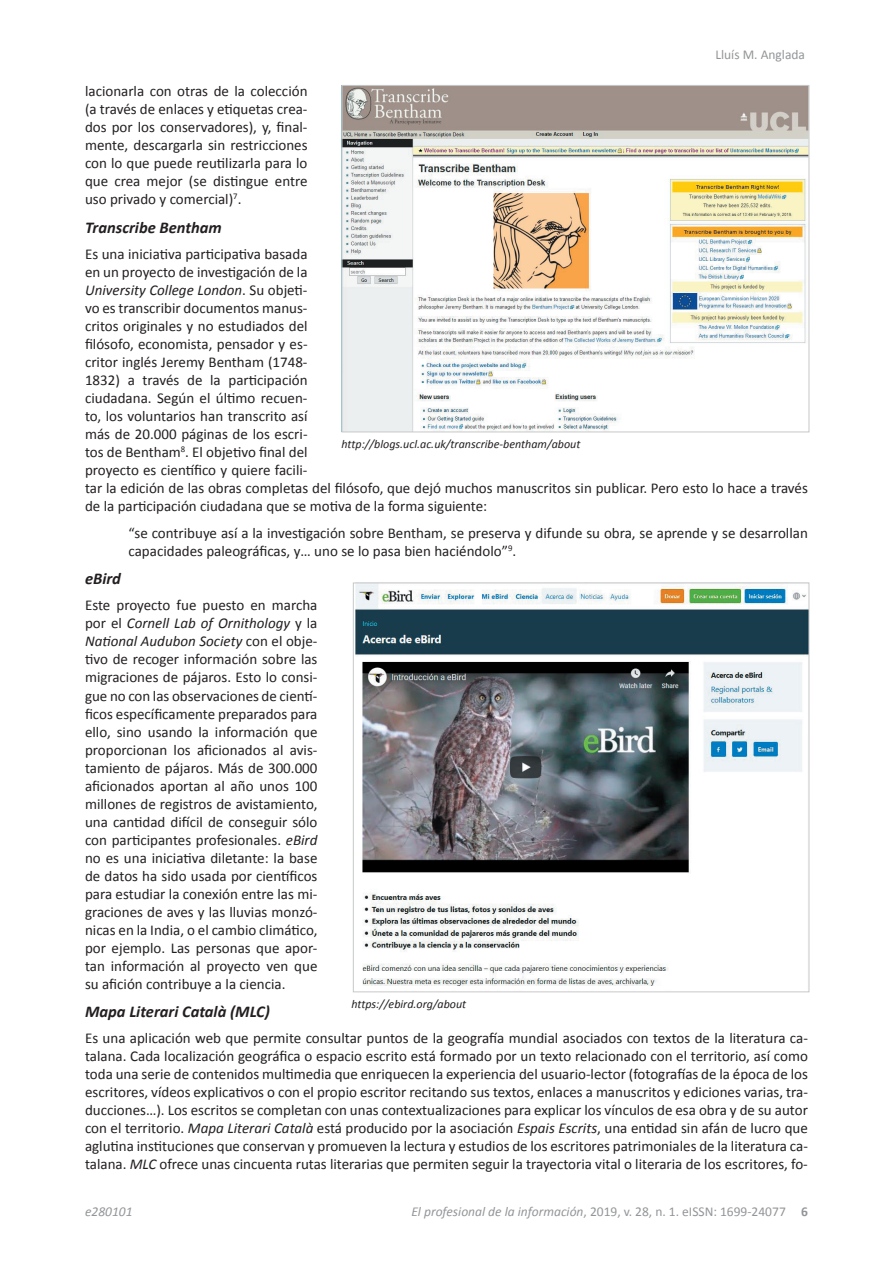
<style>
.page{position:relative;width:893px;height:1263px;background:#fff}
.page>*{position:absolute;margin:0;border:0;box-sizing:border-box;transform-origin:0 0}
.t1{font:italic 700 16.5px "Calibri";color:#231f20}
.t2{font:15px/18px "Calibri";color:#231f20;text-align:justify}
.t3{font:13.5px "Calibri";color:#939598}
.t4{font:italic 13.5px "Calibri";color:#939598}
.t5{font:italic 12px "Calibri";color:#231f20}
.s1{font-style:italic}
.s2{font-weight:700}
</style>
<div class="page">
<img style="left:344px;top:87px;width:463px;height:343px">
<img style="left:355px;top:585px;width:452px;height:401px">
<p class="t3" style="left:715px;top:46px;width:91px">Lluís M. Anglada</p>
<p class="t2" style="left:85px;top:82px;width:224px">lacionarla con otras de la colección (a través de enlaces y etiquetas crea&shy;dos por los conservadores), y, final&shy;mente, descargarla sin restricciones con lo que puede reutilizarla para lo que crea mejor (se distingue entre uso privado y comercial)<sup>7</sup>.</p>
<p class="t1" style="left:85px;top:217px;width:138px">Transcribe Bentham</p>
<p class="t2" style="left:85px;top:245px;width:724px;text-align:left">Es una iniciativa participativa basada<br>en un proyecto de investigación de la<br><span class="s1">University College London</span>. Su objeti-<br>vo es transcribir documentos manus-<br>critos originales y no estudiados del<br>filósofo, economista, pensador y es-<br>critor inglés Jeremy Bentham (1748-<br>1832) a través de la participación<br>ciudadana. Según el último recuen-<br>to, los voluntarios han transcrito así<br>más de 20.000 páginas de los escri-<br>tos de Bentham<sup>8</sup>. El objetivo final del<br>proyecto es científico y quiere facili-<br>tar la edición de las obras completas del filósofo, que dejó muchos manuscritos sin publicar. Pero esto lo hace a través de la participación ciudadana que se motiva de la forma siguiente:</p>
<p class="t2" style="left:129px;top:524px;width:681px">“se contribuye así a la investigación sobre Bentham, se preserva y difunde su obra, se aprende y se desarrollan capacidades paleográficas, y… uno se lo pasa bien haciéndolo”<sup>9</sup>.</p>
<p class="t1" style="left:85px;top:568px;width:37px">eBird</p>
<p class="t2" style="left:85px;top:596px;width:234px">Este proyecto fue puesto en marcha por el <span class="s1">Cornell Lab of Ornithology</span> y la <span class="s1">National Audubon Society</span> con el obje&shy;tivo de recoger información sobre las migraciones de pájaros. Esto lo consi&shy;gue no con las observaciones de cientí&shy;ficos específicamente preparados para ello, sino usando la información que proporcionan los aficionados al avis&shy;tamiento de pájaros. Más de 300.000 aficionados aportan al año unos 100 millones de registros de avistamiento, una cantidad difícil de conseguir sólo con participantes profesionales. <span class="s1">eBird </span>no es una iniciativa diletante: la base de datos ha sido usada por científicos para estudiar la conexión entre las mi&shy;graciones de aves y las lluvias monzó&shy;nicas en la India, o el cambio climático, por ejemplo. Las personas que apor&shy;tan información al proyecto ven que su afición contribuye a la ciencia.</p>
<p class="t1" style="left:85px;top:1001px;width:186px">Mapa Literari Català (MLC)</p>
<p class="t2" style="left:85px;top:1029px;width:724px">Es una aplicación web que permite consultar puntos de la geografía mundial asociados con textos de la literatura ca&shy;talana. Cada localización geográfica o espacio escrito está formado por un texto relacionado con el territorio, así como toda una serie de contenidos multimedia que enriquecen la experiencia del usuario-lector (fotografías de la época de los escritores, vídeos explicativos o con el propio escritor recitando sus textos, enlaces a manuscritos y ediciones varias, tra&shy;ducciones…). Los escritos se completan con unas contextualizaciones para explicar los vínculos de esa obra y de su autor con el territorio. <span class="s1">Mapa Literari Català</span> está producido por la asociación <span class="s1">Espais Escrits</span>, una entidad sin afán de lucro que aglutina instituciones que conservan y promueven la lectura y estudios de los escritores patrimoniales de la literatura ca&shy;talana. <span class="s1">MLC</span> ofrece unas cincuenta rutas literarias que permiten seguir la trayectoria vital o literaria de los escritores, fo-</p>
<p class="t5" style="left:342px;top:436px;width:240px">http://blogs.ucl.ac.uk/transcribe-bentham/about</p>
<p class="t5" style="left:351px;top:996px;width:116px">https://ebird.org/about</p>
<p class="t4" style="left:85px;top:1202px;width:49px">e280101</p>
<p class="t3" style="left:411px;top:1203px;width:398px"><span class="s1">El profesional de la información</span>, 2019, v. 28, n. 1. eISSN: 1699-24077 <span class="s2">6</span></p>
</div>
